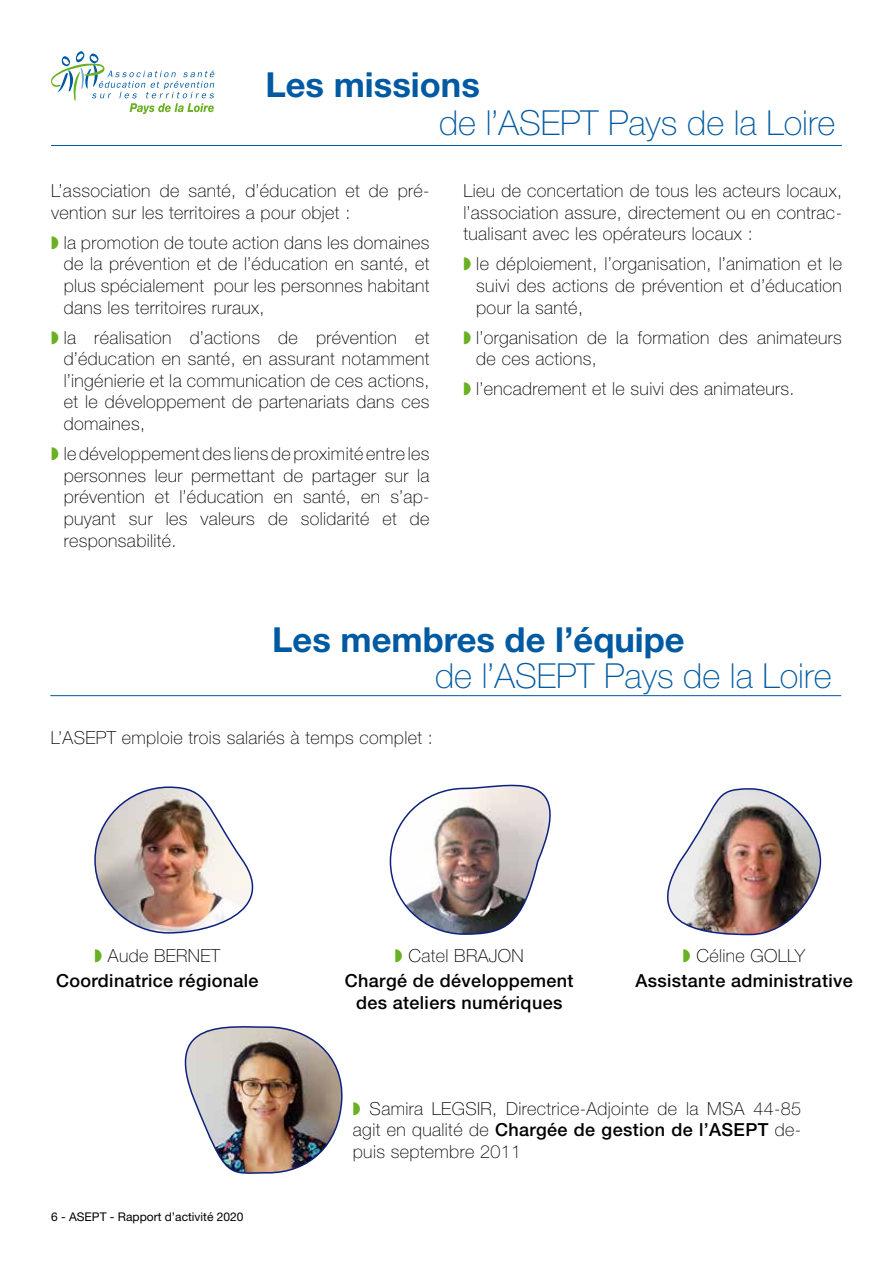
<style>
.page{position:relative;width:893px;height:1263px;background:#fff}
.page>*{position:absolute;margin:0;border:0;box-sizing:border-box;transform-origin:0 0}
.t1{font:100 34.5px "Helvetica Neue LT";color:#005aa1}
.t2{font:700 34.5px "Helvetica Neue LT";color:#005aa1}
.t3{font:100 18px/21.6px "Helvetica Neue LT";letter-spacing:.02em;color:#000;text-align:justify}
.t4{font:500 18px/25.8px "Helvetica Neue LT";letter-spacing:.02em;color:#000;text-align:center}
.t5{font:12px "Helvetica Neue LT";color:#000}
.s1{color:#6ab023}
.s2{font-weight:100}
.s3{font-weight:500}
</style>
<div class="page">
<svg style="left:51px;top:51px;width:163px;height:63px"></svg>
<hr style="left:51px;top:145px;width:791px;height:1px;background:#005aa1">
<hr style="left:50px;top:695px;width:791px;height:1px;background:#005aa1">
<img style="left:94px;top:786px;width:160px;height:148px">
<img style="left:389px;top:784px;width:162px;height:151px">
<img style="left:184px;top:1026px;width:159px;height:148px">
<img style="left:667px;top:788px;width:155px;height:148px">
<h1 class="t2" style="left:265px;top:63px;width:216px">Les missions</h1>
<h1 class="t1" style="left:439px;top:103px;width:398px">de l’ASEPT Pays de la Loire</h1>
<p class="t3" style="left:51px;top:180px;width:380px">L’association de santé, d’éducation et de pré&shy;vention sur les territoires a pour objet :</p>
<p class="t3" style="left:64px;top:231px;width:367px;text-indent:-13px"><span class="s1">◗</span> la promotion de toute action dans les domaines de la prévention et de l’éducation en santé, et plus spécialement pour les personnes habitant dans les territoires ruraux,</p>
<p class="t3" style="left:64px;top:326px;width:367px;text-indent:-13px"><span class="s1">◗</span> la réalisation d’actions de prévention et d’éducation en santé, en assurant notamment l’ingénierie et la communication de ces actions, et le développement de partenariats dans ces domaines,</p>
<p class="t3" style="left:64px;top:443px;width:367px;text-indent:-13px"><span class="s1">◗</span> le développement des liens de proximité entre les personnes leur permettant de partager sur la prévention et l’éducation en santé, en s’ap&shy;puyant sur les valeurs de solidarité et de responsabilité.</p>
<p class="t3" style="left:463px;top:180px;width:380px">Lieu de concertation de tous les acteurs locaux, l’association assure, directement ou en contrac&shy;tualisant avec les opérateurs locaux :</p>
<p class="t3" style="left:476px;top:253px;width:367px;text-indent:-13px"><span class="s1">◗</span> le déploiement, l’organisation, l’animation et le suivi des actions de prévention et d’éducation pour la santé,</p>
<p class="t3" style="left:476px;top:326px;width:367px;text-indent:-13px"><span class="s1">◗</span> l’organisation de la formation des animateurs de ces actions,</p>
<p class="t3" style="left:463px;top:378px;width:333px"><span class="s1">◗</span> l’encadrement et le suivi des animateurs.</p>
<h1 class="t2" style="left:272px;top:619px;width:414px">Les membres de l’équipe</h1>
<h1 class="t1" style="left:435px;top:656px;width:398px">de l’ASEPT Pays de la Loire</h1>
<p class="t3" style="left:51px;top:727px;width:384px">L’ASEPT emploie trois salariés à temps complet :</p>
<p class="t4" style="left:56px;top:942px;width:204px"><span class="s1">◗</span> <span class="s2">Aude BERNET<br></span>Coordinatrice régionale</p>
<p class="t5" style="left:51px;top:1210px;width:194px">6 - ASEPT - Rapport d’activité 2020</p>
<p class="t4" style="left:345px;top:942px;width:230px"><span class="s1">◗</span> <span class="s2">Catel BRAJON<br></span>Chargé de développement</p>
<p class="t4" style="left:356px;top:989px;width:208px">des ateliers numériques</p>
<p class="t4" style="left:635px;top:942px;width:219px"><span class="s1">◗</span> <span class="s2">Céline GOLLY<br></span>Assistante administrative</p>
<p class="t3" style="left:353px;top:1097px;width:450px"><span class="s1">◗</span> Samira LEGSIR, Directrice-Adjointe de la MSA 44-85 agit en qualité de <span class="s3">Chargée de gestion de l’ASEPT</span> de&shy;puis septembre 2011</p>
</div>
